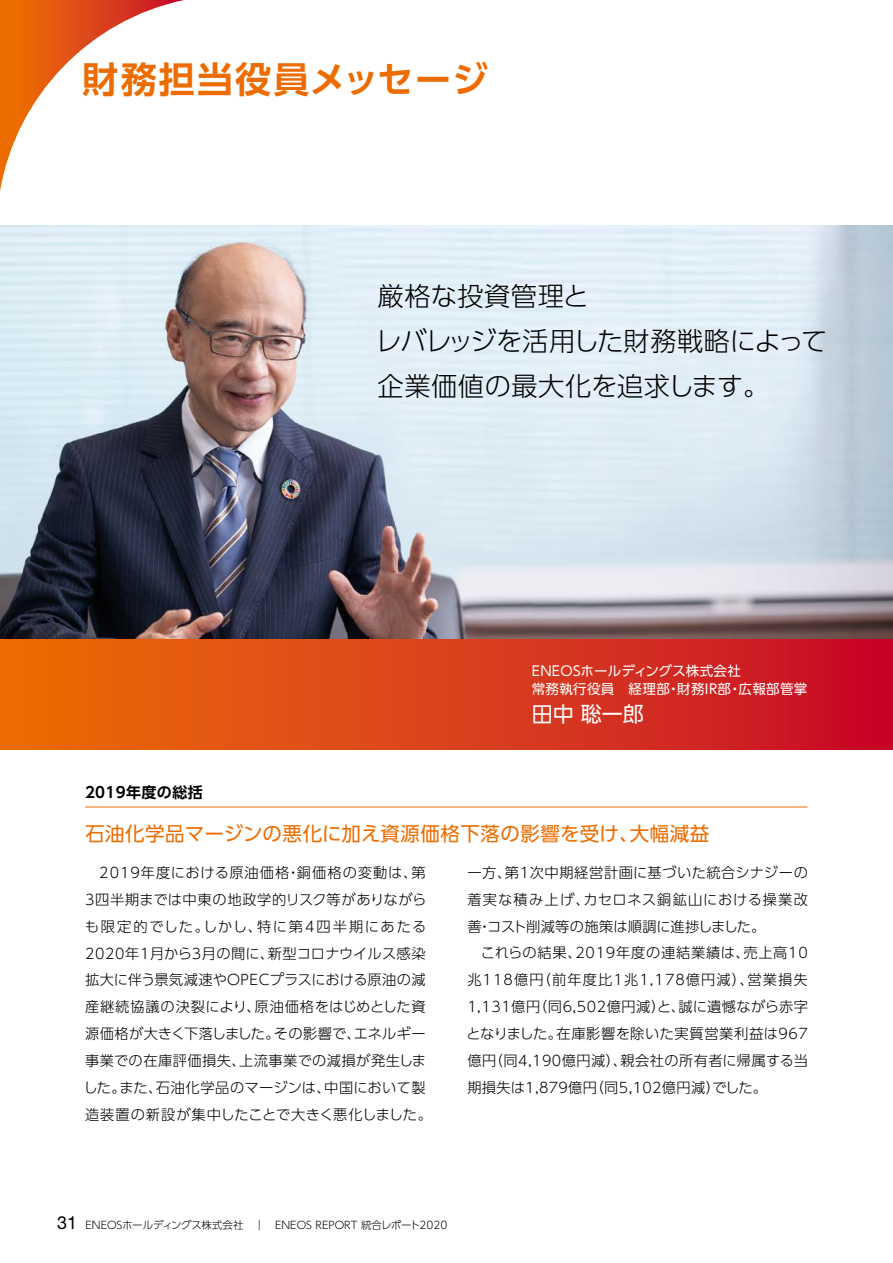
<style>
.page{position:relative;width:893px;height:1263px;background:#fff}
.page>*{position:absolute;margin:0;border:0;box-sizing:border-box;transform-origin:0 0}
.t1{font:700 36px "UD Shin Go Pro De";letter-spacing:.055em;color:#ed6c00}
.t2{font:300 26.25px/45px "UD Shin Go Pro";color:#000}
.t3{font:21px "UD Shin Go Pro";color:#fff}
.t4{font:19.5px "UD Shin Go Pro";letter-spacing:.025em;color:#ed6c00}
.t5{font:700 15px "UD Shin Go Pro De";letter-spacing:.025em;color:#000}
.t6{font:300 14.25px/26.8px "UD Shin Go Pro";letter-spacing:.03em;color:#000;text-align:justify}
.t7{font:13.5px/18px "UD Shin Go Pro";letter-spacing:.025em;color:#fff}
.t8{font:300 10.5px "UD Shin Go Pro";color:#000}
.s1{font-family:"Helvetica Neue LT Std";font-weight:400;font-size:18px}
</style>
<div class="page">
<svg style="left:0;top:0;width:184px;height:191px"></svg>
<img style="left:0;top:225px;width:893px;height:415px">
<div style="left:0;top:640px;width:893px;height:109px;background:linear-gradient(to right,#ed7107,#c70c2b)"></div>
<hr style="left:85px;top:807px;width:722px;height:1px;background:#ed6c00">
<h1 class="t1" style="left:83px;top:50px;width:407px">財務担当役員メッセージ</h1>
<h2 class="t2" style="left:376px;top:273px;width:453px">厳格な投資管理と<br>レバレッジを活用した財務戦略によって企業価値の最大化を追求します。</h2>
<p class="t5" style="left:85px;top:780px;width:119px">2019年度の総括</p>
<p class="t7" style="left:532px;top:661px;width:277px">ENEOSホールディングス株式会社<br>常務執行役員　経理部・財務IR部・広報部管掌</p>
<h3 class="t3" style="left:532px;top:697px;width:113px">田中 聡一郎</h3>
<h3 class="t4" style="left:85px;top:818px;width:626px">石油化学品マージンの悪化に加え資源価格下落の影響を受け、大幅減益</h3>
<p class="t6" style="left:83px;top:859px;width:350px;text-align:left;text-indent:16px">2019年度における原油価格・銅価格の変動は、第<br>3四半期までは中東の地政学的リスク等がありながらも限定的でした。しかし、特に第4四半期にあたる<br>2020年1月から3月の間に、新型コロナウイルス感染拡大に伴う景気減速やOPECプラスにおける原油の減産継続協議の決裂により、原油価格をはじめとした資源価格が大きく下落しました。その影響で、エネルギー事業での在庫評価損失、上流事業での減損が発生しました。また、石油化学品のマージンは、中国において製造装置の新設が集中したことで大きく悪化しました。</p>
<p class="t6" style="left:467px;top:858px;width:342px">一方、第1次中期経営計画に基づいた統合シナジーの着実な積み上げ、カセロネス銅鉱山における操業改善・コスト削減等の施策は順調に進捗しました。</p>
<p class="t6" style="left:466px;top:939px;width:343px;text-indent:14px">これらの結果、2019年度の連結業績は、売上高10兆118億円（前年度比1兆1,178億円減）、営業損失1,131億円（同6,502億円減）と、誠に遺憾ながら赤字となりました。在庫影響を除いた実質営業利益は967億円（同4,190億円減）、親会社の所有者に帰属する当期損失は1,879億円（同5,102億円減）でした。</p>
<p class="t8" style="left:57px;top:1217px;width:391px"><span class="s1">31</span> ENEOSホールディングス株式会社　｜　ENEOS REPORT 統合レポート2020</p>
</div>
